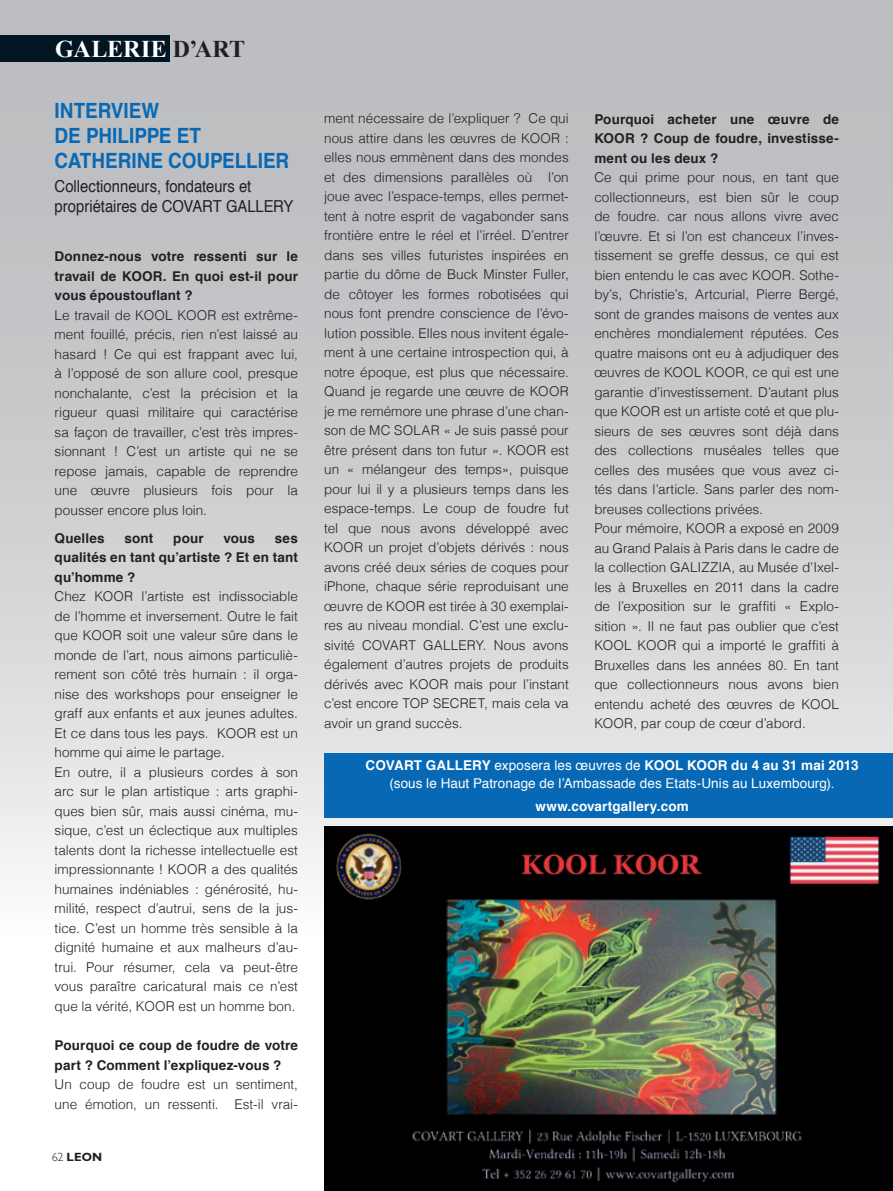
<style>
.page{position:relative;width:893px;height:1191px;background:#fff}
.page>*{position:absolute;margin:0;border:0;box-sizing:border-box;transform-origin:0 0}
.TR_Leon{font:700 24px "Times New Roman";letter-spacing:.005em;color:#fff}
.Texte_courant_Leon{font:700 21px "Helvetica";color:#0769b5;scale:.9 1}
.Texte_courant_Leon-2{font:16.5px/19.8px "Helvetica";color:#231f20;scale:.9 1}
.Texte_courant_Leon-3{font:300 13.5px/19.5px "Helvetica";color:#231f20;text-align:justify}
.Texte_courant_Leon-4{font:700 13.5px/19.5px "Helvetica";letter-spacing:.01em;color:#231f20;text-align:justify}
.Cooronnées{font:13.5px/18px "Helvetica";letter-spacing:.005em;color:#fff;text-align:center}
.Cooronnées-2{font:700 13.5px "Helvetica";letter-spacing:.015em;color:#fff}
.t1{font:700 12px "Gill Sans MT Pro";color:#231f20}
.s1{color:#231f20}
.s2{font-weight:300}
.s3{font-weight:700}
</style>
<div class="page">
<div style="left:0;top:0;width:893px;height:941px;background:linear-gradient(to bottom,#b1b3b6,#f2f2f3)"></div>
<div style="left:324px;top:753px;width:569px;height:65px;background:#0769b5"></div>
<div style="left:0;top:35px;width:170px;height:26px;background:#011622"></div>
<img style="left:324px;top:826px;width:569px;height:365px">
<p class="TR_Leon" style="left:55px;top:32px;width:191px">GALERIE <span class="s1">D’ART</span></p>
<p class="Texte_courant_Leon" style="left:55px;top:93px;width:118px">INTERVIEW</p>
<p class="Texte_courant_Leon" style="left:55px;top:118px;width:164px">DE PHILIPPE ET</p>
<p class="Texte_courant_Leon" style="left:55px;top:144px;width:262px">CATHERINE COUPELLIER</p>
<p class="Texte_courant_Leon-2" style="left:55px;top:177px;width:267px">Collectionneurs, fondateurs et propriétaires de COVART GALLERY</p>
<p class="Texte_courant_Leon-4" style="left:55px;top:247px;width:245px">Donnez-nous votre ressenti sur le travail de KOOR. En quoi est-il pour vous époustouflant ?</p>
<p class="Texte_courant_Leon-3" style="left:55px;top:304px;width:245px">Le travail de KOOL KOOR est extrême&shy;ment fouillé, précis, rien n’est laissé au hasard ! Ce qui est frappant avec lui, à l’opposé de son allure cool, presque nonchalante, c’est la précision et la rigueur quasi militaire qui caractérise sa façon de travailler, c’est très impres&shy;sionnant ! C’est un artiste qui ne se repose jamais, capable de reprendre une œuvre plusieurs fois pour la pousser encore plus loin.</p>
<p class="Texte_courant_Leon-4" style="left:55px;top:528px;width:52px">Quelles</p>
<p class="Texte_courant_Leon-4" style="left:125px;top:528px;width:30px">sont</p>
<p class="Texte_courant_Leon-4" style="left:173px;top:528px;width:32px">pour</p>
<p class="Texte_courant_Leon-4" style="left:223px;top:528px;width:33px">vous</p>
<p class="Texte_courant_Leon-4" style="left:55px;top:528px;width:245px;text-indent:220px">ses qualités en tant qu’artiste ? Et en tant qu’homme ?</p>
<p class="Texte_courant_Leon-3" style="left:55px;top:586px;width:245px">Chez KOOR l’artiste est indissociable de l’homme et inversement. Outre le fait que KOOR soit une valeur sûre dans le monde de l’art, nous aimons particuliè&shy;rement son côté très humain : il orga&shy;nise des workshops pour enseigner le graff aux enfants et aux jeunes adultes.<br>Et ce dans tous les pays. KOOR est un homme qui aime le partage.</p>
<p class="Texte_courant_Leon-3" style="left:55px;top:761px;width:245px">En outre, il a plusieurs cordes à son arc sur le plan artistique : arts graphi&shy;ques bien sûr, mais aussi cinéma, mu&shy;sique, c’est un éclectique aux multiples talents dont la richesse intellectuelle est impressionnante ! KOOR a des qualités humaines indéniables : générosité, hu&shy;milité, respect d’autrui, sens de la jus&shy;tice. C’est un homme très sensible à la dignité humaine et aux malheurs d’au&shy;trui. Pour résumer, cela va peut-être vous paraître caricatural mais ce n’est que la vérité, KOOR est un homme bon.</p>
<p class="Texte_courant_Leon-4" style="left:55px;top:1035px;width:245px">Pourquoi ce coup de foudre de votre part ? Comment l’expliquez-vous ?</p>
<p class="Texte_courant_Leon-3" style="left:55px;top:1073px;width:245px">Un coup de foudre est un sentiment, une émotion, un ressenti. Est-il vrai-</p>
<p class="t1" style="left:52px;top:1149px;width:52px"><span class="s2">62</span> LEON</p>
<p class="Texte_courant_Leon-3" style="left:324px;top:108px;width:246px">ment nécessaire de l’expliquer ? Ce qui nous attire dans les œuvres de KOOR : elles nous emmènent dans des mondes et des dimensions parallèles où l’on joue avec l’espace-temps, elles permet&shy;tent à notre esprit de vagabonder sans frontière entre le réel et l’irréel. D’entrer dans ses villes futuristes inspirées en partie du dôme de Buck Minster Fuller, de côtoyer les formes robotisées qui nous font prendre conscience de l’évo&shy;lution possible. Elles nous invitent égale&shy;ment à une certaine introspection qui, à notre époque, est plus que nécessaire.<br>Quand je regarde une œuvre de KOOR je me remémore une phrase d’une chan&shy;son de MC SOLAR « Je suis passé pour être présent dans ton futur ». KOOR est un « mélangeur des temps», puisque pour lui il y a plusieurs temps dans les espace-temps. Le coup de foudre fut tel que nous avons développé avec KOOR un projet d’objets dérivés : nous avons créé deux séries de coques pour iPhone, chaque série reproduisant une œuvre de KOOR est tirée à 30 exemplai&shy;res au niveau mondial. C’est une exclu&shy;sivité COVART GALLERY. Nous avons également d’autres projets de produits dérivés avec KOOR mais pour l’instant c’est encore TOP SECRET, mais cela va avoir un grand succès.</p>
<p class="Texte_courant_Leon-4" style="left:594px;top:109px;width:246px">Pourquoi acheter une œuvre de KOOR ? Coup de foudre, investisse&shy;ment ou les deux ?</p>
<p class="Texte_courant_Leon-3" style="left:594px;top:167px;width:246px">Ce qui prime pour nous, en tant que collectionneurs, est bien sûr le coup de foudre. car nous allons vivre avec l’œuvre. Et si l’on est chanceux l’inves&shy;tissement se greffe dessus, ce qui est bien entendu le cas avec KOOR. Sothe&shy;by’s, Christie’s, Artcurial, Pierre Bergé, sont de grandes maisons de ventes aux enchères mondialement réputées. Ces quatre maisons ont eu à adjudiquer des œuvres de KOOL KOOR, ce qui est une garantie d’investissement. D’autant plus que KOOR est un artiste coté et que plu&shy;sieurs de ses œuvres sont déjà dans des collections muséales telles que celles des musées que vous avez ci&shy;tés dans l’article. Sans parler des nom&shy;breuses collections privées.</p>
<p class="Texte_courant_Leon-3" style="left:594px;top:518px;width:246px">Pour mémoire, KOOR a exposé en 2009 au Grand Palais à Paris dans le cadre de la collection GALIZZIA, au Musée d’Ixel&shy;les à Bruxelles en 2011 dans la cadre de l’exposition sur le graffiti « Explo&shy;sition ». Il ne faut pas oublier que c’est KOOL KOOR qui a importé le graffiti à Bruxelles dans les années 80. En tant que collectionneurs nous avons bien entendu acheté des œuvres de KOOL KOOR, par coup de cœur d’abord.</p>
<p class="Cooronnées" style="left:366px;top:757px;width:494px"><span class="s3">COVART GALLERY</span> exposera les œuvres de <span class="s3">KOOL KOOR du 4 au 31 mai 2013 </span>(sous le Haut Patronage de l’Ambassade des Etats-Unis au Luxembourg).</p>
<p class="Cooronnées-2" style="left:535px;top:795px;width:155px">www.covartgallery.com</p>
</div>
